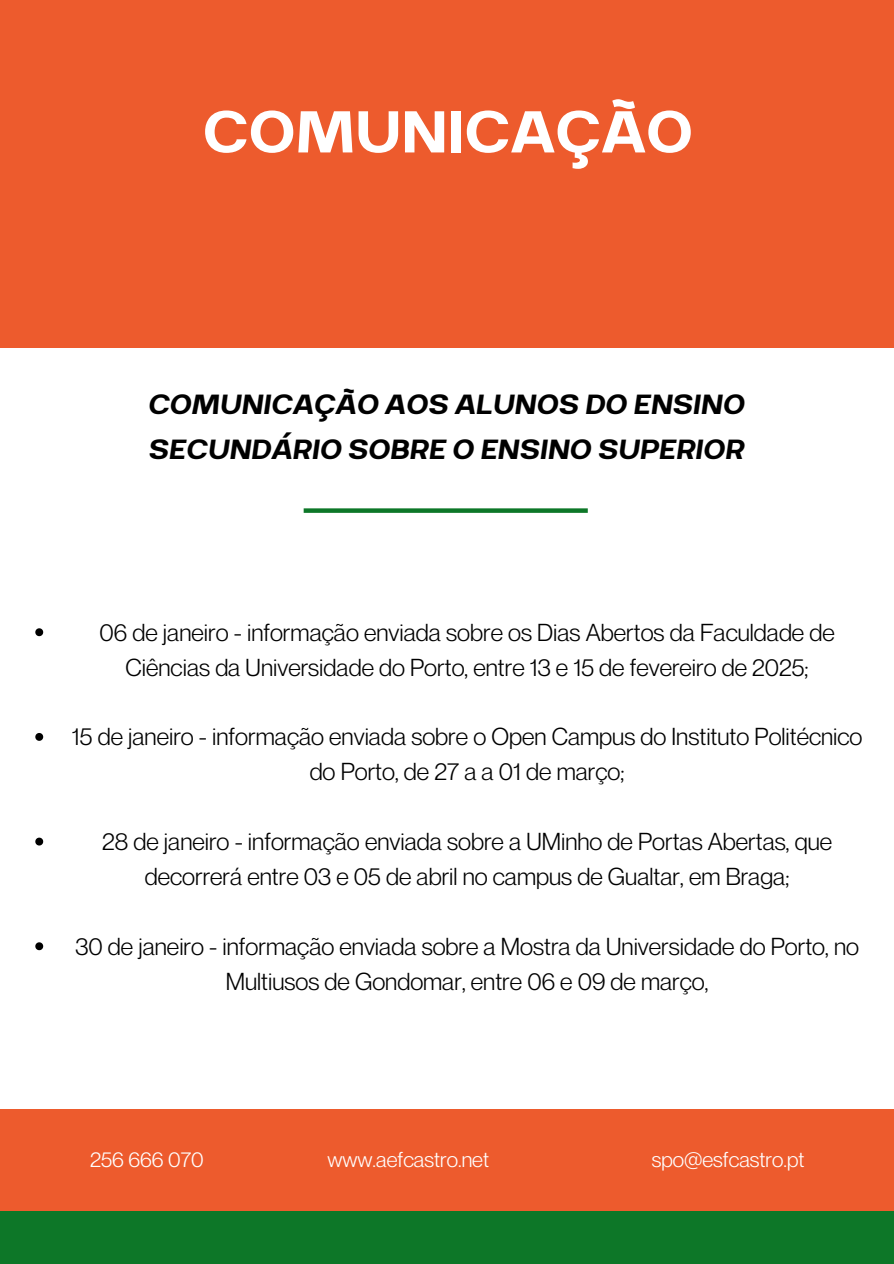
<style>
.page{position:relative;width:894px;height:1264px;background:#fff}
.page>*{position:absolute;margin:0;border:0;box-sizing:border-box;transform-origin:0 0}
.t1{font:70.35px "Breul Grotesk A";color:#fff}
.t2{font:italic 33.15px/45.3px "Breul Grotesk A";color:#000}
.t3{font:24px/34.8px "Neue Montreal";color:#000;text-align:center}
.t4{font:21px "Neue Montreal";color:#fff}
</style>
<div class="page">
<div style="left:0;top:0;width:893px;height:348px;background:#ed5b2d"></div>
<div style="left:0;top:1108px;width:893px;height:104px;background:#ed5b2d"></div>
<div style="left:0;top:1211px;width:893px;height:52px;background:#0d7728"></div>
<div style="left:303px;top:508px;width:284px;height:5px;background:#0d7728"></div>
<svg style="left:35px;top:628px;width:8px;height:8px"></svg>
<svg style="left:35px;top:733px;width:8px;height:7px"></svg>
<svg style="left:35px;top:837px;width:8px;height:8px"></svg>
<svg style="left:35px;top:942px;width:8px;height:8px"></svg>
<h1 class="t1" style="left:203px;top:73px;width:491px">COMUNICAÇÃO</h1>
<p class="t2" style="left:147px;top:377px;width:598px">COMUNICAÇÃO AOS ALUNOS DO ENSINO<br>SECUNDÁRIO SOBRE O ENSINO SUPERIOR</p>
<p class="t3" style="left:100px;top:614px;width:736px">06 de janeiro - informação enviada sobre os Dias Abertos da Faculdade de<br>Ciências da Universidade do Porto, entre 13 e 15 de fevereiro de 2025;</p>
<p class="t3" style="left:72px;top:719px;width:791px">15 de janeiro - informação enviada sobre o Open Campus do Instituto Politécnico do Porto, de 27 a a 01 de março;</p>
<p class="t3" style="left:102px;top:823px;width:731px">28 de janeiro - informação enviada sobre a UMinho de Portas Abertas, que decorrerá entre 03 e 05 de abril no campus de Gualtar, em Braga;</p>
<p class="t3" style="left:75px;top:928px;width:784px">30 de janeiro - informação enviada sobre a Mostra da Universidade do Porto, no<br>Multiusos de Gondomar, entre 06 e 09 de março,</p>
<h2 class="t4" style="left:90px;top:1146px;width:115px">256 666 070</h2>
<p class="t4" style="left:327px;top:1146px;width:163px">www.aefcastro.net</p>
<p class="t4" style="left:651px;top:1146px;width:154px">spo@esfcastro.pt</p>
</div>
